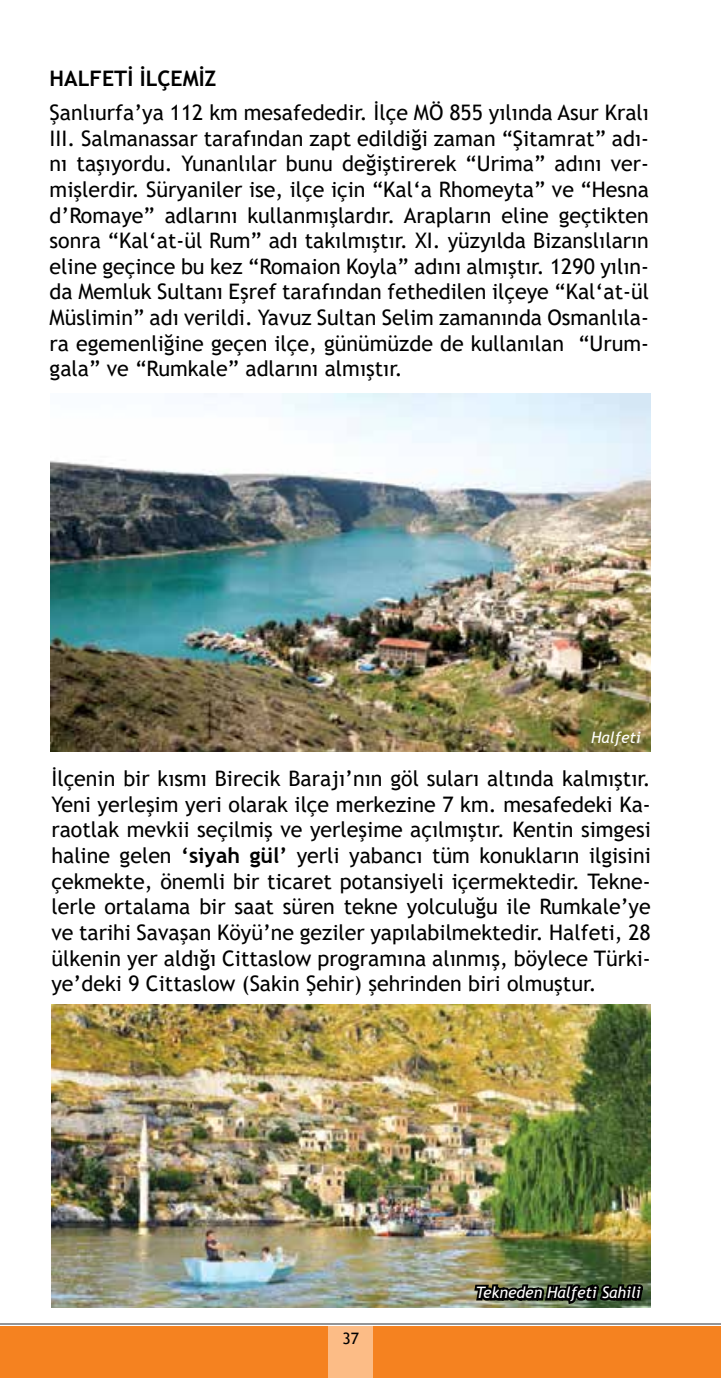
<style>
.page{position:relative;width:721px;height:1378px;background:#fff}
.page>*{position:absolute;margin:0;border:0;box-sizing:border-box;transform-origin:0 0}
.t1{font:21.38px/25.7px "Trebuchet MS";color:#000;text-align:justify}
.t2{font:700 21.38px "Trebuchet MS";color:#000}
.t3{font:italic 15.75px "Trebuchet MS";color:#fff}
.t4{font:15.75px "Trebuchet MS";color:#000}
.s1{font-weight:700}
</style>
<div class="page">
<div style="left:0;top:1327px;width:721px;height:51px;background:#f58220"></div>
<div style="left:328px;top:1327px;width:45px;height:51px;background:#fcbc86"></div>
<hr style="left:0;top:1323px;width:721px;height:1px;background:#939598">
<img style="left:51px;top:394px;width:599px;height:358px">
<img style="left:51px;top:1005px;width:599px;height:302px">
<img style="left:471px;top:1237px;width:176px;height:90px">
<p class="t2" style="left:50px;top:65px;width:168px">HALFETİ İLÇEMİZ</p>
<p class="t1" style="left:50px;top:99px;width:601px">Şanlıurfa’ya 112 km mesafededir. İlçe MÖ 855 yılında Asur Kralı III. Salmanassar tarafından zapt edildiği zaman “Şitamrat” adı&shy;nı taşıyordu. Yunanlılar bunu değiştirerek “Urima” adını ver&shy;mişlerdir. Süryaniler ise, ilçe için “Kal‘a Rhomeyta” ve “Hesna d’Romaye” adlarını kullanmışlardır. Arapların eline geçtikten sonra “Kal‘at-ül Rum” adı takılmıştır. XI. yüzyılda Bizanslıların eline geçince bu kez “Romaion Koyla” adını almıştır. 1290 yılın&shy;da Memluk Sultanı Eşref tarafından fethedilen ilçeye “Kal‘at-ül Müslimin” adı verildi. Yavuz Sultan Selim zamanında Osmanlıla&shy;ra egemenliğine geçen ilçe, günümüzde de kullanılan “Urum&shy;gala” ve “Rumkale” adlarını almıştır.</p>
<p class="t3" style="left:591px;top:728px;width:51px">Halfeti</p>
<p class="t1" style="left:51px;top:765px;width:601px">İlçenin bir kısmı Birecik Barajı’nın göl suları altında kalmıştır.<br>Yeni yerleşim yeri olarak ilçe merkezine 7 km. mesafedeki Ka&shy;raotlak mevkii seçilmiş ve yerleşime açılmıştır. Kentin simgesi haline gelen <span class="s1">‘siyah gül’</span> yerli yabancı tüm konukların ilgisini çekmekte, önemli bir ticaret potansiyeli içermektedir. Tekne&shy;lerle ortalama bir saat süren tekne yolculuğu ile Rumkale’ye ve tarihi Savaşan Köyü’ne geziler yapılabilmektedir. Halfeti, 28 ülkenin yer aldığı Cittaslow programına alınmış, böylece Türki&shy;ye’deki 9 Cittaslow (Sakin Şehir) şehrinden biri olmuştur.</p>
<p class="t4" style="left:342px;top:1328px;width:18px">37</p>
<p class="t3" style="left:476px;top:1283px;width:167px">Tekneden Halfeti Sahili</p>
</div>
